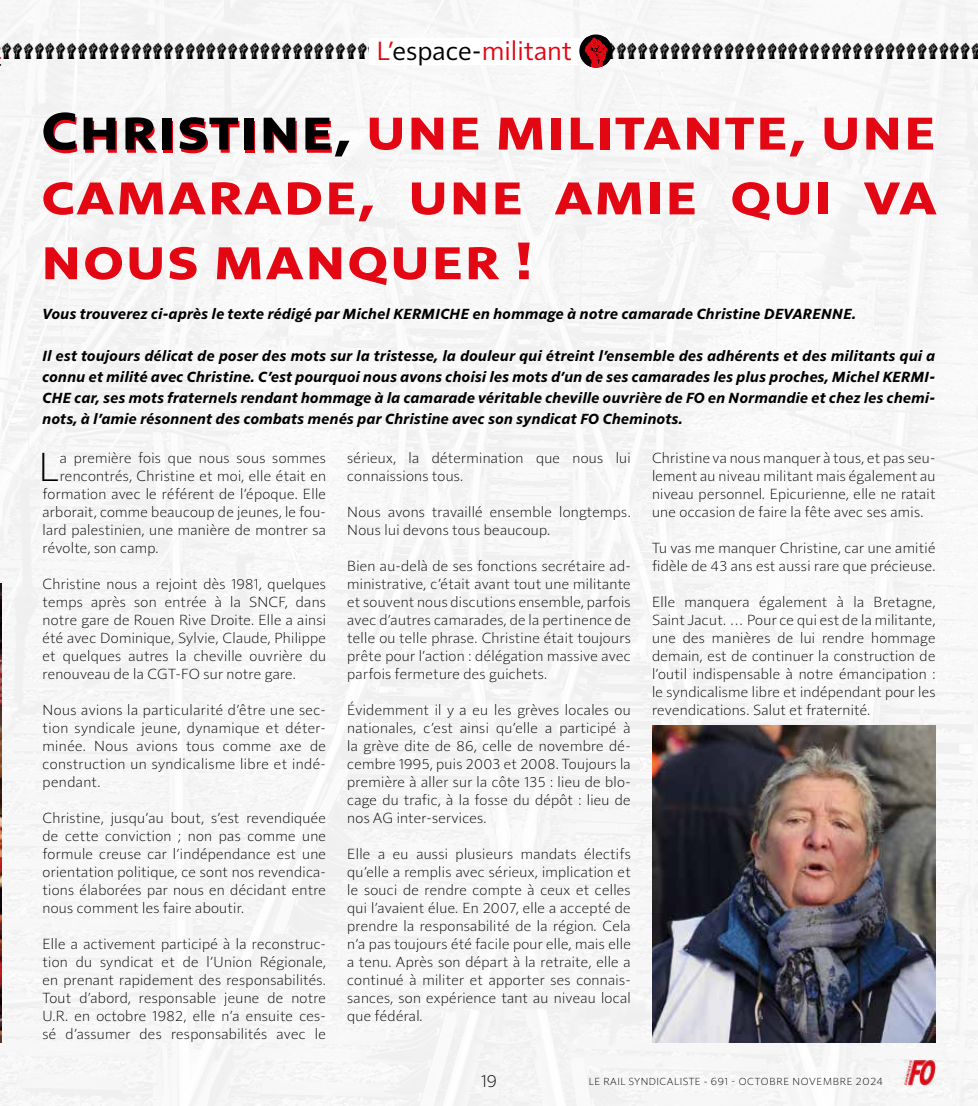
<style>
.page{position:relative;width:978px;height:1106px;background:#fff}
.page>*{position:absolute;margin:0;border:0;box-sizing:border-box;transform-origin:0 0}
.t1{font:700 54px/64.8px "Solitaire MVB Pro";letter-spacing:.025em;color:#e30613;text-align:justify;scale:1.11 1}
.t2{font:700 54px "Solitaire MVB Pro";color:#000;scale:1.11 1}
.t3{font:300 41.55px "Solitaire MVB Pro";color:#000}
.t4{font:27px "Solitaire MVB Pro";color:#e30613}
.t5{font:300 18px "Solitaire MVB Pro";color:#000}
.t6{font:300 15px/18px "Solitaire MVB Pro";letter-spacing:.02em;color:#000;text-align:justify}
.t7{font:italic 700 15px/21px "Solitaire MVB Pro";letter-spacing:.02em;color:#000;text-align:justify}
.t8{font:300 10.5px "Solitaire MVB Pro";letter-spacing:.05em;color:#000}
.s1{color:#000}
</style>
<div class="page">
<img style="left:0;top:0;width:978px;height:1106px">
<img style="left:603px;top:35px;width:375px;height:24px">
<img style="left:1px;top:35px;width:400px;height:24px">
<div style="left:369px;top:38px;width:210px;height:26px;background:#fff"></div>
<svg style="left:579px;top:34px;width:34px;height:34px"></svg>
<img style="left:585px;top:37px;width:23px;height:31px">
<img style="left:652px;top:725px;width:283px;height:317px">
<h3 class="t4" style="left:376px;top:31px;width:197px">L’<span class="s1">espace-</span>militant</h3>
<h1 class="t1" style="left:41px;top:95px;width:809px">CHRISTINE UNE MILITANTE, UNE CAMARADE, UNE AMIE QUI VA NOUS MANQUER !</h1>
<h1 class="t2" style="left:334px;top:94px;width:17px">,</h1>
<p class="t7" style="left:43px;top:302px;width:815px">Vous trouverez ci-après le texte rédigé par Michel KERMICHE en hommage à notre camarade Christine DEVARENNE.</p>
<p class="t7" style="left:43px;top:344px;width:894px">Il est toujours délicat de poser des mots sur la tristesse, la douleur qui étreint l’ensemble des adhérents et des militants qui a connu et milité avec Christine. C’est pourquoi nous avons choisi les mots d’un de ses camarades les plus proches, Michel KERMI-CHE car, ses mots fraternels rendant hommage à la camarade véritable cheville ouvrière de FO en Normandie et chez les chemi&shy;nots, à l’amie résonnent des combats menés par Christine avec son syndicat FO Cheminots.</p>
<h2 class="t3" style="left:38px;top:437px;width:22px">L</h2>
<p class="t6" style="left:60px;top:448px;width:268px">a première fois que nous sous sommes</p>
<p class="t6" style="left:347px;top:448px;width:285px">sérieux, la détermination que nous lui connaissions tous.</p>
<p class="t6" style="left:347px;top:502px;width:285px">Nous avons travaillé ensemble longtemps.<br>Nous lui devons tous beaucoup.</p>
<p class="t6" style="left:347px;top:556px;width:285px">Bien au-delà de ses fonctions secrétaire ad&shy;ministrative, c’était avant tout une militante et souvent nous discutions ensemble, parfois avec d’autres camarades, de la pertinence de telle ou telle phrase. Christine était toujours prête pour l’action : délégation massive avec parfois fermeture des guichets.</p>
<p class="t6" style="left:347px;top:700px;width:285px">Évidemment il y a eu les grèves locales ou nationales, c’est ainsi qu’elle a participé à la grève dite de 86, celle de novembre dé&shy;cembre 1995, puis 2003 et 2008. Toujours la première à aller sur la côte 135 : lieu de blo&shy;cage du trafic, à la fosse du dépôt : lieu de nos AG inter-services.</p>
<p class="t6" style="left:347px;top:844px;width:285px">Elle a eu aussi plusieurs mandats électifs qu’elle a remplis avec sérieux, implication et le souci de rendre compte à ceux et celles qui l’avaient élue. En 2007, elle a accepté de prendre la responsabilité de la région. Cela n’a pas toujours été facile pour elle, mais elle a tenu. Après son départ à la retraite, elle a continué à militer et apporter ses connais&shy;sances, son expérience tant au niveau local que fédéral.</p>
<p class="t6" style="left:652px;top:448px;width:285px">Christine va nous manquer à tous, et pas seu&shy;lement au niveau militant mais également au niveau personnel. Epicurienne, elle ne ratait une occasion de faire la fête avec ses amis.</p>
<p class="t6" style="left:652px;top:538px;width:285px">Tu vas me manquer Christine, car une amitié fidèle de 43 ans est aussi rare que précieuse.</p>
<p class="t6" style="left:652px;top:592px;width:285px">Elle manquera également à la Bretagne, Saint Jacut. … Pour ce qui est de la militante, une des manières de lui rendre hommage demain, est de continuer la construction de l’outil indispensable à notre émancipation : le syndicalisme libre et indépendant pour les revendications. Salut et fraternité.</p>
<p class="t6" style="left:60px;top:466px;width:268px">rencontrés, Christine et moi, elle était en</p>
<p class="t6" style="left:43px;top:484px;width:285px">formation avec le référent de l’époque. Elle</p>
<p class="t6" style="left:43px;top:502px;width:285px">arborait, comme beaucoup de jeunes, le fou-</p>
<p class="t6" style="left:43px;top:520px;width:285px">lard palestinien, une manière de montrer sa</p>
<p class="t6" style="left:43px;top:538px;width:118px">révolte, son camp.</p>
<p class="t6" style="left:43px;top:574px;width:285px">Christine nous a rejoint dès 1981, quelques temps après son entrée à la SNCF, dans notre gare de Rouen Rive Droite. Elle a ainsi été avec Dominique, Sylvie, Claude, Philippe et quelques autres la cheville ouvrière du renouveau de la CGT-FO sur notre gare.</p>
<p class="t6" style="left:43px;top:700px;width:285px">Nous avions la particularité d’être une sec&shy;tion syndicale jeune, dynamique et déter&shy;minée. Nous avions tous comme axe de construction un syndicalisme libre et indé&shy;pendant.</p>
<p class="t6" style="left:43px;top:808px;width:285px">Christine, jusqu’au bout, s’est revendiquée de cette conviction ; non pas comme une formule creuse car l’indépendance est une orientation politique, ce sont nos revendica&shy;tions élaborées par nous en décidant entre nous comment les faire aboutir.</p>
<p class="t6" style="left:43px;top:934px;width:285px">Elle a activement participé à la reconstruc&shy;tion du syndicat et de l’Union Régionale, en prenant rapidement des responsabilités.<br>Tout d’abord, responsable jeune de notre U.R. en octobre 1982, elle n’a ensuite ces&shy;sé d’assumer des responsabilités avec le</p>
<p class="t5" style="left:481px;top:1067px;width:17px">19</p>
<p class="t8" style="left:589px;top:1073px;width:295px">LE RAIL SYNDICALISTE - 691 - OCTOBRE NOVEMBRE 2024</p>
</div>
